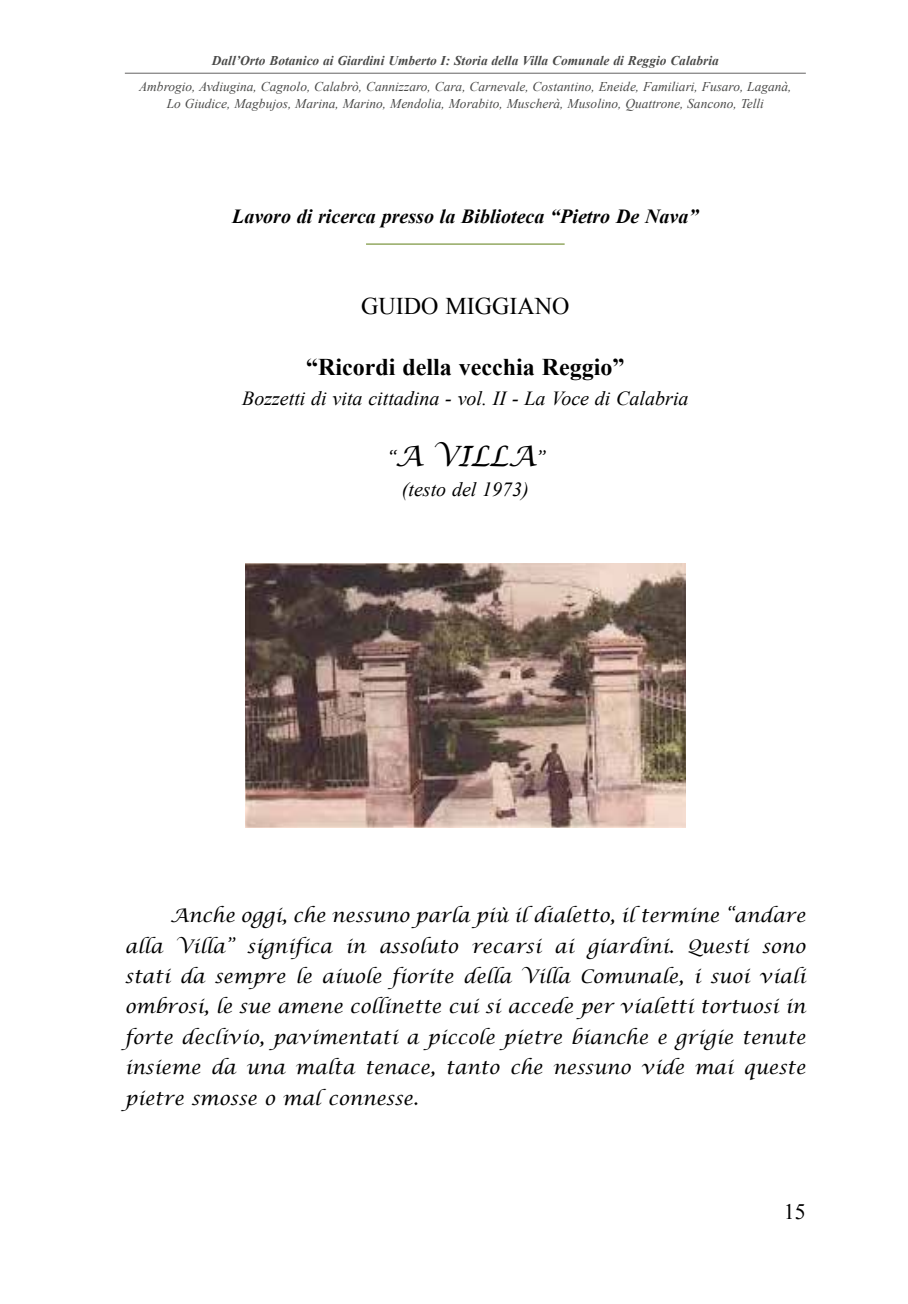
<style>
.page{position:relative;width:908px;height:1304px;background:#fff}
.page>*{position:absolute;margin:0;border:0;box-sizing:border-box;transform-origin:0 0}
.t1{font:italic 28px "Lucida Calligraphy";color:#000}
.t2{font:700 24px "Times New Roman";color:#000}
.t3{font:24px "Times New Roman";color:#000}
.t4{font:22px "Times New Roman";color:#000}
.t5{font:italic 20px "Times New Roman";color:#000}
.t6{font:italic 700 20px "Times New Roman";color:#000}
.t7{font:italic 18.8px/30.4px "Lucida Calligraphy";color:#000;text-align:justify}
.t8{font:italic 13.4px/16.8px "Times New Roman";color:#4a4a49;text-align:center}
.t9{font:italic 700 13.4px "Times New Roman";color:#4a4a49}
.s1{font-size:18.8px}
</style>
<div class="page">
<hr style="left:125px;top:73px;width:680px;height:1px;background:#646363">
<img style="left:245px;top:564px;width:440px;height:264px">
<hr style="left:366px;top:243px;width:198px;height:2px;background:#78933b">
<p class="t9" style="left:212px;top:52px;width:508px">Dall’Orto Botanico ai Giardini Umberto I: Storia della Villa Comunale di Reggio Calabria</p>
<p class="t8" style="left:139px;top:78px;width:653px">Ambrogio, Avdiugina, Cagnolo, Calabrò, Cannizzaro, Cara, Carnevale, Costantino, Eneide, Familiari, Fusaro, Laganà,<br>Lo Giudice, Magbujos, Marina, Marino, Mendolia, Morabito, Muscherà, Musolino, Quattrone, Sancono, Telli</p>
<p class="t6" style="left:232px;top:202px;width:467px">Lavoro di ricerca presso la Biblioteca “Pietro De Nava”</p>
<p class="t3" style="left:361px;top:290px;width:210px">GUIDO MIGGIANO</p>
<p class="t2" style="left:306px;top:350px;width:320px">“Ricordi della vecchia Reggio”</p>
<p class="t5" style="left:242px;top:385px;width:448px">Bozzetti di vita cittadina - vol. II - La Voce di Calabria</p>
<h1 class="t1" style="left:386px;top:439px;width:159px"><span class="s1">“</span>A VILLA<span class="s1">”</span></h1>
<p class="t5" style="left:401px;top:476px;width:129px">(testo del 1973)</p>
<p class="t7" style="left:125px;top:901px;width:682px;text-indent:45px">Anche oggi, che nessuno parla più il dialetto, il termine “andare alla Villa” significa in assoluto recarsi ai giardini. Questi sono stati da sempre le aiuole fiorite della Villa Comunale, i suoi viali ombrosi, le sue amene collinette cui si accede per vialetti tortuosi in forte declivio, pavimentati a piccole pietre bianche e grigie tenute insieme da una malta tenace, tanto che nessuno vide mai queste pietre smosse o mal connesse.</p>
<p class="t4" style="left:783px;top:1197px;width:23px">15</p>
</div>
